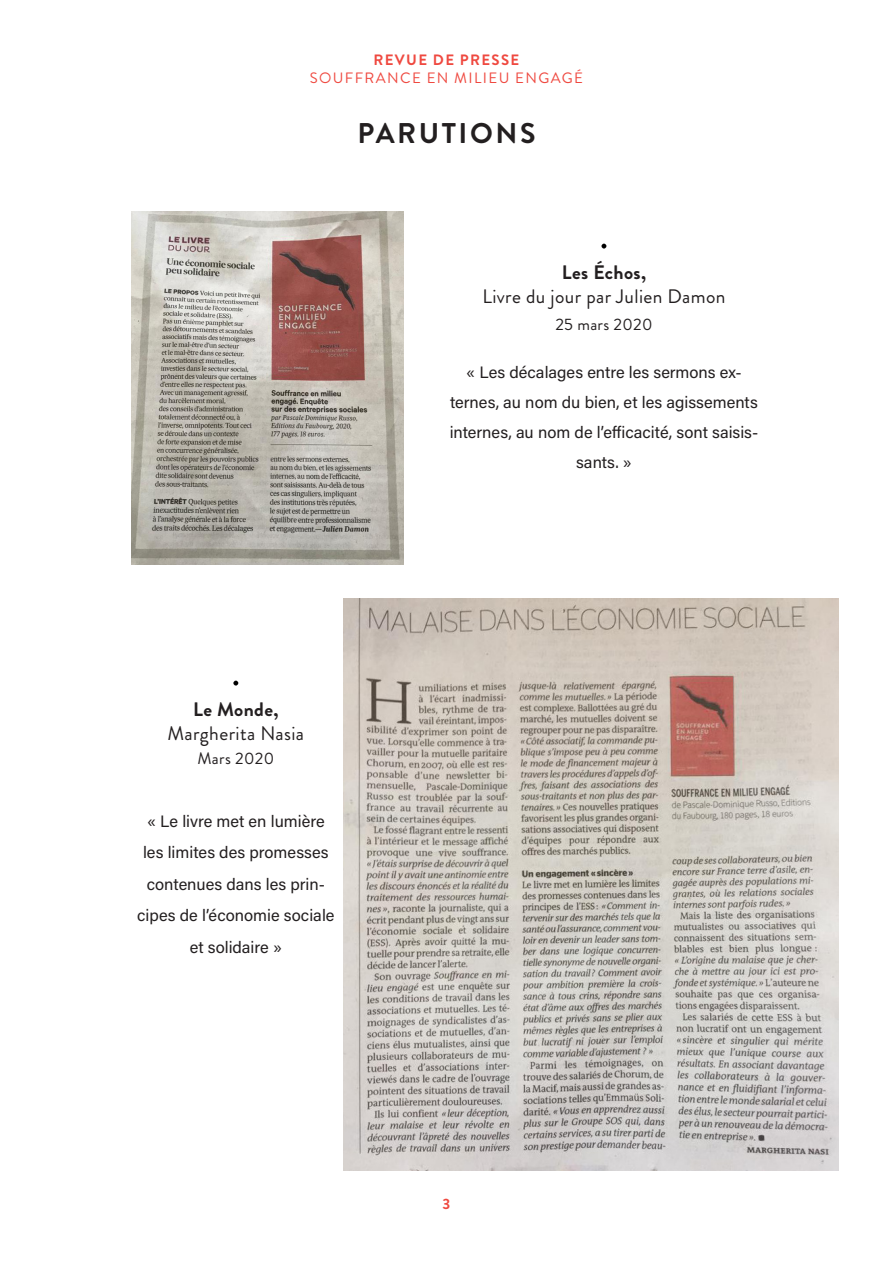
<style>
.page{position:relative;width:893px;height:1263px;background:#fff}
.page>*{position:absolute;margin:0;border:0;box-sizing:border-box;transform-origin:0 0}
.t1{font:700 28.5px "Brandon Grotesque";letter-spacing:.09em;color:#231f20}
.t2{font:19.5px "Brandon Grotesque";letter-spacing:.02em;color:#231f20}
.t3{font:700 19.5px "Brandon Grotesque";letter-spacing:.02em;color:#231f20}
.t4{font:16.5px/31.5px "Acumin Pro";color:#231f20;text-align:center}
.t5{font:16.5px "Brandon Grotesque";letter-spacing:.02em;color:#231f20}
.t6{font:15px "Brandon Grotesque";letter-spacing:.09em;color:#ef4940}
.t7{font:700 15px "Brandon Grotesque";letter-spacing:.09em;color:#ef4940}
</style>
<div class="page">
<svg style="left:601px;top:244px;width:5px;height:5px"></svg>
<svg style="left:233px;top:681px;width:5px;height:4px"></svg>
<img style="left:132px;top:211px;width:272px;height:353px">
<img style="left:344px;top:598px;width:495px;height:573px">
<p class="t7" style="left:373px;top:49px;width:147px">REVUE DE PRESSE</p>
<p class="t6" style="left:310px;top:67px;width:275px">SOUFFRANCE EN MILIEU ENGAGÉ</p>
<p class="t1" style="left:357px;top:114px;width:180px">PARUTIONS</p>
<p class="t3" style="left:193px;top:695px;width:87px">Le Monde,</p>
<p class="t2" style="left:168px;top:719px;width:138px">Margherita Nasia</p>
<p class="t5" style="left:198px;top:746px;width:78px">Mars 2020</p>
<p class="t4" style="left:137px;top:804px;width:199px">« Le livre met en lumière les limites des promesses contenues dans les prin&shy;cipes de l’économie sociale et solidaire »</p>
<p class="t3" style="left:562px;top:258px;width:86px">Les Échos,</p>
<p class="t2" style="left:482px;top:282px;width:245px">Livre du jour par Julien Damon</p>
<p class="t5" style="left:555px;top:312px;width:99px">25 mars 2020</p>
<p class="t4" style="left:450px;top:356px;width:310px;line-height:30px">« Les décalages entre les sermons ex&shy;ternes, au nom du bien, et les agissements internes, au nom de l’efficacité, sont saisis&shy;sants. »</p>
<p class="t7" style="left:443px;top:1193px;width:9px">3</p>
</div>
